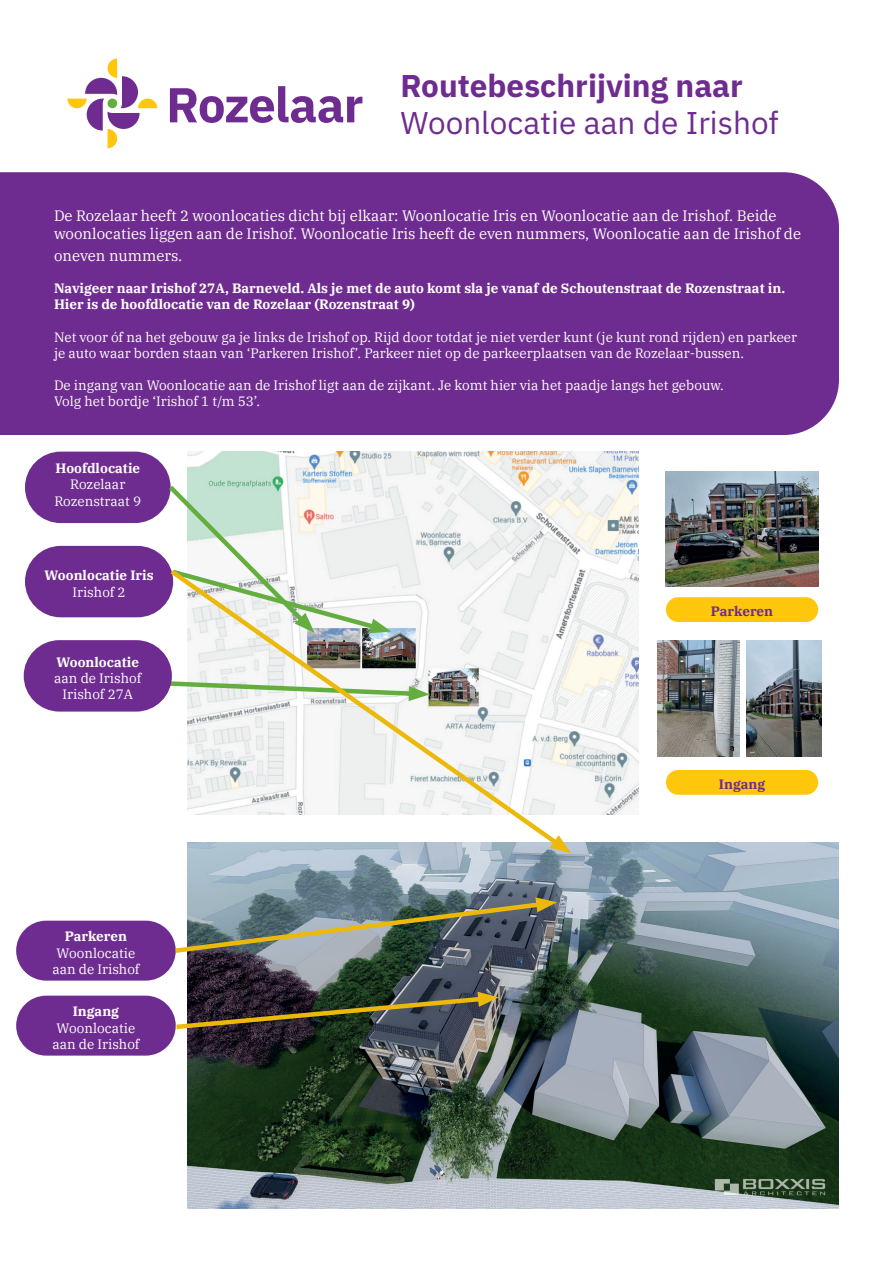
<style>
.page{position:relative;width:893px;height:1263px;background:#fff}
.page>*{position:absolute;margin:0;border:0;box-sizing:border-box;transform-origin:0 0}
.t1{font:31.5px "IBM Plex Sans";color:#6f2c90}
.t2{font:700 31.5px "IBM Plex Sans";color:#6f2c90}
.t3{font:15px/18px "IBM Plex Serif";color:#fff}
.t4{font:13.5px/16.2px "IBM Plex Serif";color:#fff;text-align:center}
.t5{font:700 13.5px/16.2px "IBM Plex Serif";color:#fff}
.t6{font:700 13.5px "IBM Plex Serif";color:#6f2c90}
</style>
<div class="page">
<div style="left:0;top:172px;width:839px;height:263px;background:#6f2c90"></div>
<svg style="left:67px;top:59px;width:90px;height:89px"></svg>
<svg style="left:170px;top:86px;width:192px;height:37px"></svg>
<img style="left:187px;top:842px;width:652px;height:367px">
<div style="left:16px;top:996px;width:160px;height:59px;background:#6f2c90;border-radius:30px"></div>
<div style="left:16px;top:921px;width:160px;height:60px;background:#6f2c90;border-radius:30px"></div>
<div style="left:25px;top:452px;width:146px;height:71px;background:#6f2c90;border-radius:36px"></div>
<img style="left:187px;top:452px;width:452px;height:362px">
<div style="left:25px;top:546px;width:148px;height:71px;background:#6f2c90;border-radius:36px"></div>
<img style="left:171px;top:897px;width:386px;height:59px">
<img style="left:172px;top:992px;width:327px;height:40px">
<svg style="left:164px;top:481px;width:227px;height:125px"></svg>
<svg style="left:166px;top:565px;width:401px;height:287px"></svg>
<svg style="left:550px;top:835px;width:21px;height:18px"></svg>
<img style="left:666px;top:472px;width:152px;height:114px">
<img style="left:657px;top:641px;width:82px;height:115px">
<div style="left:666px;top:597px;width:152px;height:25px;background:#fec70c;border-radius:12px"></div>
<div style="left:666px;top:770px;width:152px;height:25px;background:#fec70c;border-radius:12px"></div>
<img style="left:746px;top:641px;width:75px;height:115px">
<div style="left:24px;top:640px;width:148px;height:72px;background:#6f2c90;border-radius:36px"></div>
<h1 class="t2" style="left:400px;top:60px;width:344px">Routebeschrijving naar</h1>
<h1 class="t1" style="left:400px;top:99px;width:380px">Woonlocatie aan de Irishof</h1>
<p class="t3" style="left:54px;top:205px;width:749px">De Rozelaar heeft 2 woonlocaties dicht bij elkaar: Woonlocatie Iris en Woonlocatie aan de Irishof. Beide woonlocaties liggen aan de Irishof. Woonlocatie Iris heeft de even nummers, Woonlocatie aan de Irishof de</p>
<p class="t3" style="left:54px;top:245px;width:130px">oneven nummers.</p>
<p class="t5" style="left:54px;top:279px;width:733px">Navigeer naar Irishof 27A, Barneveld. Als je met de auto komt sla je vanaf de Schoutenstraat de Rozenstraat in.<br>Hier is de hoofdlocatie van de Rozelaar (Rozenstraat 9)</p>
<p class="t4" style="left:54px;top:327px;width:745px;text-align:left">Net voor óf na het gebouw ga je links de Irishof op. Rijd door totdat je niet verder kunt (je kunt rond rijden) en parkeer je auto waar borden staan van ‘Parkeren Irishof’. Parkeer niet op de parkeerplaatsen van de Rozelaar-bussen.</p>
<p class="t4" style="left:54px;top:376px;width:671px;text-align:left">De ingang van Woonlocatie aan de Irishof ligt aan de zijkant. Je komt hier via het paadje langs het gebouw.<br>Volg het bordje ‘Irishof 1 t/m 53’.</p>
<p class="t5" style="left:55px;top:459px;width:86px">Hoofdlocatie</p>
<p class="t4" style="left:54px;top:475px;width:88px">Rozelaar<br>Rozenstraat 9</p>
<p class="t5" style="left:45px;top:566px;width:111px">Woonlocatie Iris</p>
<p class="t4" style="left:72px;top:583px;width:55px">Irishof 2</p>
<p class="t5" style="left:56px;top:653px;width:84px">Woonlocatie</p>
<p class="t4" style="left:54px;top:669px;width:89px">aan de Irishof<br>Irishof 27A</p>
<p class="t5" style="left:65px;top:927px;width:64px">Parkeren</p>
<p class="t4" style="left:52px;top:943px;width:89px">Woonlocatie aan de Irishof</p>
<p class="t5" style="left:73px;top:1002px;width:48px">Ingang</p>
<p class="t4" style="left:52px;top:1018px;width:89px">Woonlocatie aan de Irishof</p>
<p class="t6" style="left:711px;top:601px;width:64px">Parkeren</p>
<p class="t6" style="left:719px;top:774px;width:48px">Ingang</p>
</div>
